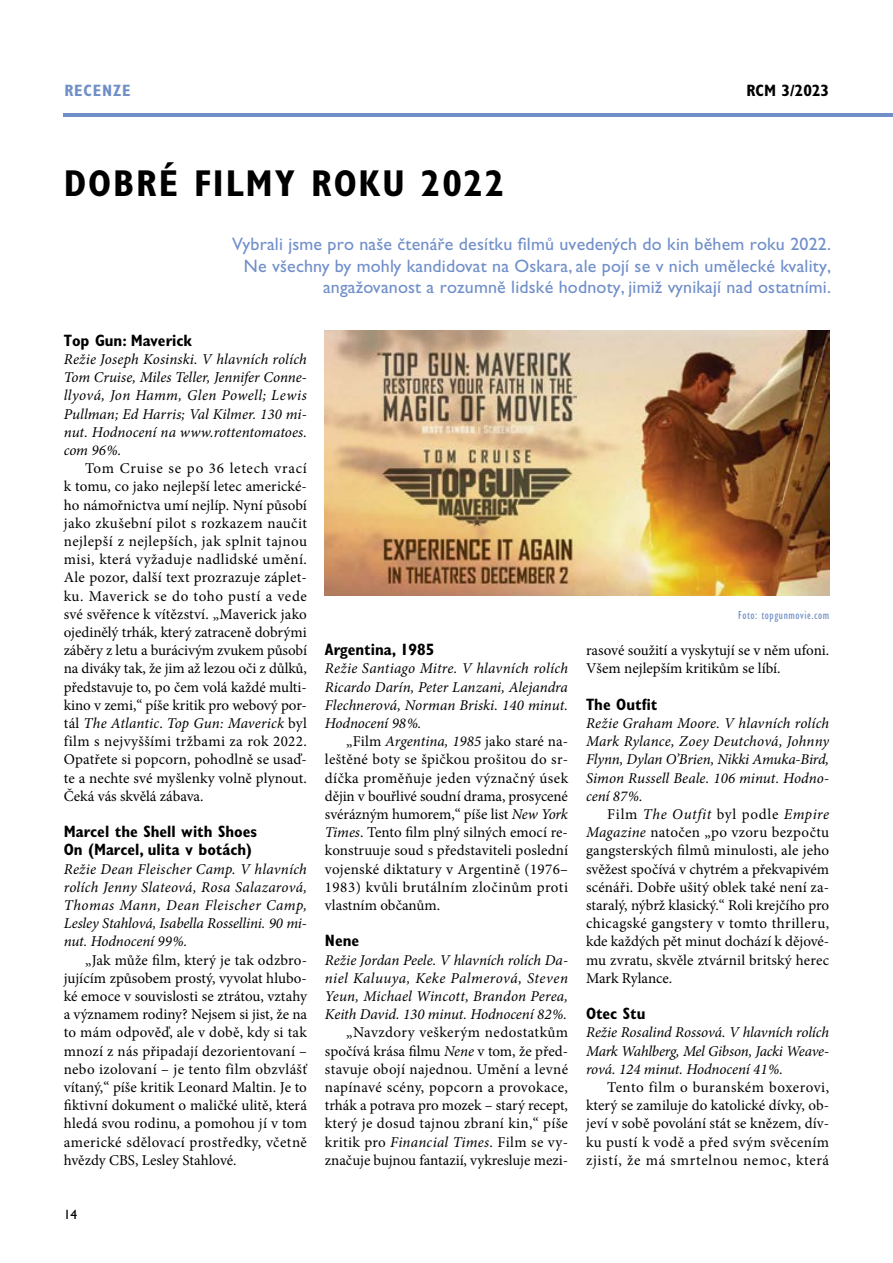
<style>
.page{position:relative;width:893px;height:1263px;background:#fff}
.page>*{position:absolute;margin:0;border:0;box-sizing:border-box;transform-origin:0 0}
.t1{font:700 condensed 37.5px "Gill Sans Std";letter-spacing:.05em;color:#000}
.t2{font:18px/21.6px "Gill Sans Std";letter-spacing:.01em;color:#708fc9;text-align:right}
.t3{font:700 condensed 16.5px/18.1px "Gill Sans Std";color:#000}
.t4{font:700 condensed 16.5px "Gill Sans Std";letter-spacing:.05em;color:#708fc9}
.t5{font:15px/18.1px "Minion Pro";letter-spacing:.005em;color:#000;text-align:justify}
.t6{font:italic 15px/18.1px "Minion Pro";letter-spacing:-.005em;color:#000;text-align:justify}
.t7{font:13.5px "Gill Sans Std";color:#000}
.t8{font:condensed 12px "Gill Sans Std";letter-spacing:.05em;color:#708fc9}
.s1{font-style:italic}
</style>
<div class="page">
<hr style="left:64px;top:113px;width:829px;height:4px;background:#708fc9">
<img style="left:325px;top:331px;width:504px;height:265px">
<p class="t4" style="left:64px;top:81px;width:68px">Recenze</p>
<p class="t3" style="left:746px;top:82px;width:84px">RCM 3/2023</p>
<h1 class="t1" style="left:64px;top:161px;width:48px">Dobr</h1>
<h1 class="t1" style="left:159px;top:161px;width:176px">é filmy roku</h1>
<h1 class="t1" style="left:421px;top:161px;width:85px">2022</h1>
<p class="t2" style="left:232px;top:233px;width:600px">Vybrali jsme pro naše čtenáře desítku filmů uvedených do kin během roku 2022.<br>Ne všechny by mohly kandidovat na Oskara, ale pojí se v nich umělecké kvality, angažovanost a rozumně lidské hodnoty, jimiž vynikají nad ostatními.</p>
<p class="t3" style="left:64px;top:331px;width:130px">Top Gun: Maverick</p>
<p class="t6" style="left:64px;top:350px;width:245px">Režie Joseph Kosinski. V hlavních rolích Tom Cruise, Miles Teller, Jennifer Conne&shy;llyová, Jon Hamm, Glen Powell; Lewis Pullman; Ed Harris; Val Kilmer. 130 mi&shy;nut. Hodnocení na www.rottentomatoes. com 96%.</p>
<p class="t5" style="left:64px;top:459px;width:245px;text-indent:21px">Tom Cruise se po 36 letech vrací k tomu, co jako nejlepší letec americké&shy;ho námořnictva umí nejlíp. Nyní působí jako zkušební pilot s rozkazem naučit nejlepší z nejlepších, jak splnit tajnou misi, která vyžaduje nadlidské umění.<br>Ale pozor, další text prozrazuje záplet&shy;ku. Maverick se do toho pustí a vede své svěřence k vítězství. „Maverick jako ojedinělý trhák, který zatraceně dobrými záběry z letu a burácivým zvukem působí na diváky tak, že jim až lezou oči z důlků, představuje to, po čem volá každé multi&shy;kino v zemi,“ píše kritik pro webový por&shy;tál <span class="s1">The Atlantic</span>. <span class="s1">Top Gun: Maverick</span> byl film s nejvyššími tržbami za rok 2022.<br>Opatřete si popcorn, pohodlně se usaď&shy;te a nechte své myšlenky volně plynout.<br>Čeká vás skvělá zábava.</p>
<p class="t3" style="left:64px;top:822px;width:195px">Marcel the Shell with Shoes<br>On (Marcel, ulita v botách)</p>
<p class="t6" style="left:64px;top:860px;width:245px">Režie Dean Fleischer Camp. V hlavních rolích Jenny Slateová, Rosa Salazarová, Thomas Mann, Dean Fleischer Camp, Lesley Stahlová, Isabella Rossellini. 90 mi&shy;nut. Hodnocení 99%.</p>
<p class="t5" style="left:64px;top:951px;width:245px;text-indent:21px">„Jak může film, který je tak odzbro&shy;jujícím způsobem prostý, vyvolat hlubo&shy;ké emoce v souvislosti se ztrátou, vztahy a významem rodiny? Nejsem si jist, že na to mám odpověď, ale v době, kdy si tak mnozí z nás připadají dezorientovaní – nebo izolovaní – je tento film obzvlášť vítaný,“ píše kritik Leonard Maltin. Je to fiktivní dokument o maličké ulitě, která hledá svou rodinu, a pomohou jí v tom americké sdělovací prostředky, včetně hvězdy CBS, Lesley Stahlové.</p>
<p class="t7" style="left:64px;top:1207px;width:15px">14</p>
<p class="t3" style="left:325px;top:640px;width:111px">Argentina, 1985</p>
<p class="t6" style="left:325px;top:659px;width:245px">Režie Santiago Mitre. V hlavních rolích Ricardo Darín, Peter Lanzani, Alejandra Flechnerová, Norman Briski. 140 minut.<br>Hodnocení 98%.</p>
<p class="t5" style="left:325px;top:732px;width:245px;text-indent:21px">„Film <span class="s1">Argentina, 1985</span> jako staré na&shy;leštěné boty se špičkou prošitou do sr&shy;díčka proměňuje jeden význačný úsek dějin v bouřlivé soudní drama, prosycené svérázným humorem,“ píše list <span class="s1">New York Times</span>. Tento film plný silných emocí re&shy;konstruuje soud s představiteli poslední vojenské diktatury v Argentině (1976– 1983) kvůli brutálním zločinům proti vlastním občanům.</p>
<p class="t3" style="left:325px;top:932px;width:36px">Nene</p>
<p class="t6" style="left:325px;top:951px;width:245px">Režie Jordan Peele. V hlavních rolích Da&shy;niel Kaluuya, Keke Palmerová, Steven Yeun, Michael Wincott, Brandon Perea, Keith David. 130 minut. Hodnocení 82%.</p>
<p class="t5" style="left:325px;top:1024px;width:245px;text-indent:21px">„Navzdory veškerým nedostatkům spočívá krása filmu <span class="s1">Nene</span> v tom, že před&shy;stavuje obojí najednou. Umění a levné napínavé scény, popcorn a provokace, trhák a potrava pro mozek – starý recept, který je dosud tajnou zbraní kin,“ píše kritik pro <span class="s1">Financial Times</span>. Film se vy&shy;značuje bujnou fantazií, vykresluje mezi-</p>
<p class="t8" style="left:738px;top:608px;width:93px">Foto: topgunmovie.com</p>
<p class="t5" style="left:586px;top:641px;width:245px">rasové soužití a vyskytují se v něm ufoni.<br>Všem nejlepším kritikům se líbí.</p>
<p class="t3" style="left:586px;top:695px;width:73px">The Outfit</p>
<p class="t6" style="left:586px;top:714px;width:245px">Režie Graham Moore. V hlavních rolích Mark Rylance, Zoey Deutchová, Johnny Flynn, Dylan O’Brien, Nikki Amuka-Bird, Simon Russell Beale. 106 minut. Hodno&shy;cení 87%.</p>
<p class="t5" style="left:586px;top:805px;width:245px;text-indent:21px">Film <span class="s1">The Outfit</span> byl podle <span class="s1">Empire Magazine</span> natočen „po vzoru bezpočtu gangsterských filmů minulosti, ale jeho svěžest spočívá v chytrém a překvapivém scénáři. Dobře ušitý oblek také není za&shy;staralý, nýbrž klasický.“ Roli krejčího pro chicagské gangstery v tomto thrilleru, kde každých pět minut dochází k dějové&shy;mu zvratu, skvěle ztvárnil britský herec Mark Rylance.</p>
<p class="t3" style="left:586px;top:1004px;width:61px">Otec Stu</p>
<p class="t6" style="left:586px;top:1023px;width:245px">Režie Rosalind Rossová. V hlavních rolích Mark Wahlberg, Mel Gibson, Jacki Weave&shy;rová. 124 minut. Hodnocení 41%.</p>
<p class="t5" style="left:586px;top:1078px;width:245px;text-indent:21px">Tento film o buranském boxerovi, který se zamiluje do katolické dívky, ob&shy;jeví v sobě povolání stát se knězem, dív&shy;ku pustí k vodě a před svým svěcením zjistí, že má smrtelnou nemoc, která</p>
</div>
